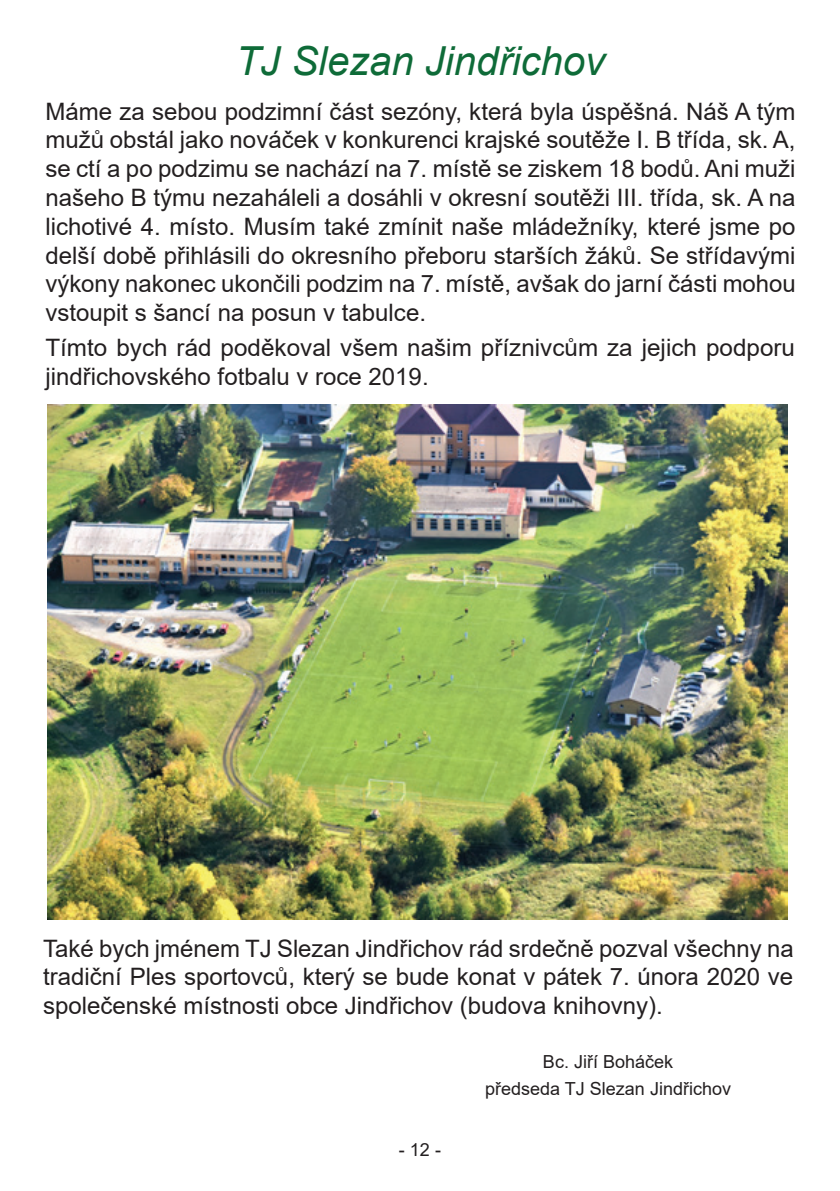
<style>
.page{position:relative;width:840px;height:1191px;background:#fff}
.page>*{position:absolute;margin:0;border:0;box-sizing:border-box;transform-origin:0 0}
.t1{font:italic 40px "Arial";color:#0e6b38}
.t2{font:24px/28.8px "Arial";color:#231f20;text-align:justify}
.t3{font:18px/27.2px "Arial";color:#231f20;text-align:center}
</style>
<div class="page">
<img style="left:47px;top:405px;width:740px;height:514px">
<h1 class="t1" style="left:236px;top:35px;width:370px">TJ Slezan Jindřichov</h1>
<p class="t2" style="left:45px;top:97px;width:751px">Máme za sebou podzimní část sezóny, která byla úspěšná. Náš A tým mužů obstál jako nováček v konkurenci krajské soutěže I. B třída, sk. A, se ctí a po podzimu se nachází na 7. místě se ziskem 18 bodů. Ani muži našeho B týmu nezaháleli a dosáhli v okresní soutěži III. třída, sk. A na lichotivé 4. místo. Musím také zmínit naše mládežníky, které jsme po delší době přihlásili do okresního přeboru starších žáků. Se střídavými výkony nakonec ukončili podzim na 7. místě, avšak do jarní části mohou vstoupit s šancí na posun v tabulce.</p>
<p class="t2" style="left:45px;top:333px;width:750px">Tímto bych rád poděkoval všem našim příznivcům za jejich podporu jindřichovského fotbalu v roce 2019.</p>
<p class="t2" style="left:43px;top:933px;width:751px">Také bych jménem TJ Slezan Jindřichov rád srdečně pozval všechny na tradiční Ples sportovců, který se bude konat v pátek 7. února 2020 ve společenské místnosti obce Jindřichov (budova knihovny).</p>
<p class="t3" style="left:485px;top:1047px;width:247px">Bc. Jiří Boháček<br>předseda TJ Slezan Jindřichov</p>
<p class="t3" style="left:399px;top:1135px;width:44px">- 12 -</p>
</div>
